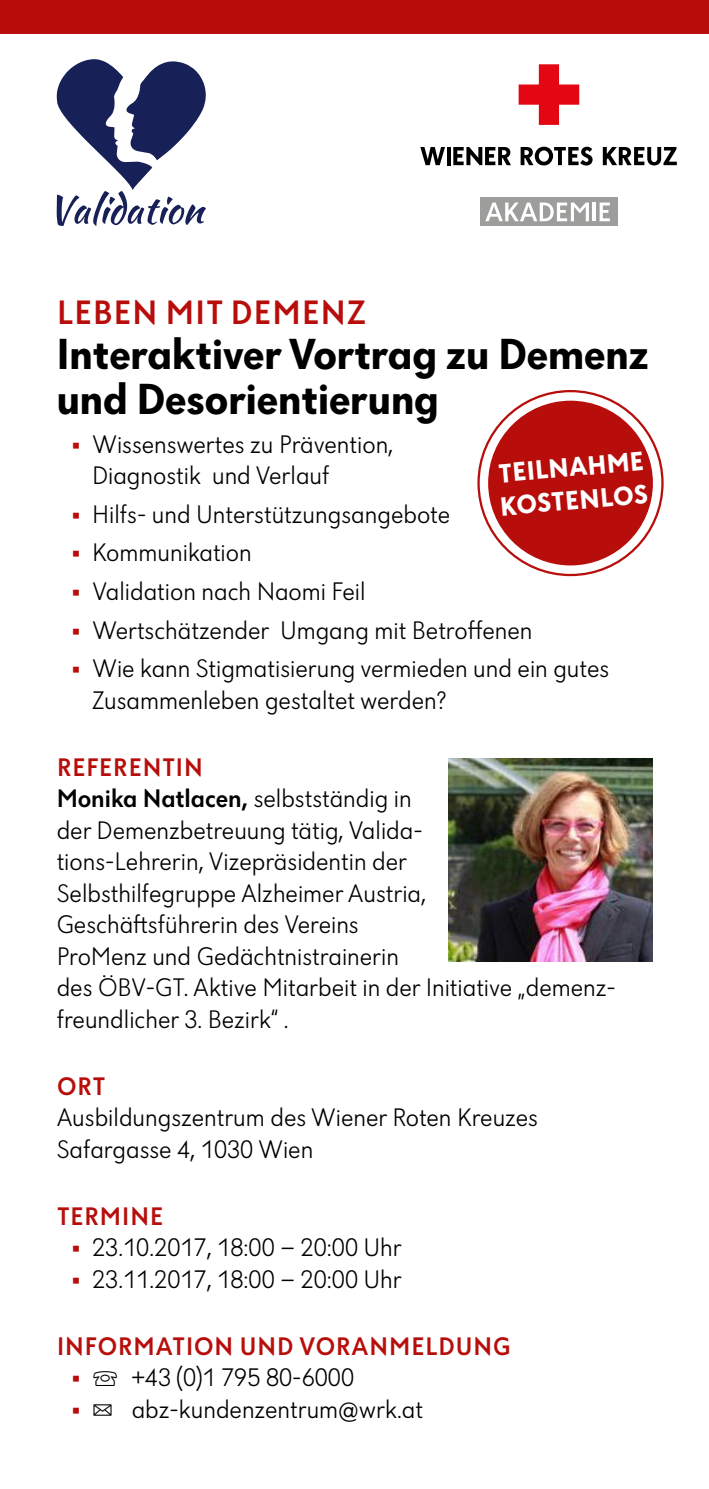
<style>
.page{position:relative;width:709px;height:1489px;background:#fff}
.page>*{position:absolute;margin:0;border:0;box-sizing:border-box;transform-origin:0 0}
.t1{font:700 45px/45px "Dunant";color:#000}
.t2{font:500 35px "Dunant";letter-spacing:.035em;color:#b70e0c}
.t3{font:700 27.5px/33px "Dunant";color:#fff}
.t4{font:300 26.25px/31.5px "Dunant";color:#000}
.t5{font:500 26.25px "Dunant";letter-spacing:.035em;color:#b70e0c}
.s1{color:#b70e0c}
.s2{font-weight:500;color:#b70e0c}
.s3{font-weight:500}
.s4{font-family:"Dunant Signs";font-weight:400}
</style>
<div class="page">
<div style="left:0;top:0;width:709px;height:33px;background:#b70e0c"></div>
<div style="left:480px;top:198px;width:137px;height:28px;background:#9d9d9c"></div>
<svg style="left:518px;top:64px;width:61px;height:61px"></svg>
<svg style="left:485px;top:202px;width:104px;height:19px"></svg>
<hr style="left:592px;top:202px;width:4px;height:19px;background:#fff">
<svg style="left:599px;top:202px;width:11px;height:19px"></svg>
<svg style="left:420px;top:147px;width:25px;height:18px"></svg>
<svg style="left:447px;top:147px;width:3px;height:18px"></svg>
<svg style="left:453px;top:147px;width:58px;height:18px"></svg>
<svg style="left:520px;top:147px;width:72px;height:18px"></svg>
<svg style="left:603px;top:147px;width:74px;height:18px"></svg>
<svg style="left:57px;top:59px;width:149px;height:167px"></svg>
<img style="left:449px;top:758px;width:203px;height:203px">
<div style="left:488px;top:400px;width:165px;height:165px;background:#b70e0c;border-radius:50%"></div>
<h2 class="t2" style="left:57px;top:292px;width:310px">LEBEN MIT DEMENZ</h2>
<h1 class="t1" style="left:57px;top:331px;width:593px">Interaktiver Vortrag zu Demenz und Desorientierung</h1>
<p class="t4" style="left:92px;top:428px;width:303px;text-indent:-21px"><span class="s1">•</span> Wissenswertes zu Prävention,<br>Diagnostik und Verlauf</p>
<p class="t4" style="left:71px;top:498px;width:381px"><span class="s1">•</span> Hilfs- und Unterstützungsangebote</p>
<p class="t4" style="left:71px;top:537px;width:182px"><span class="s1">•</span> Kommunikation</p>
<p class="t4" style="left:71px;top:575px;width:296px"><span class="s1">•</span> Validation nach Naomi Feil</p>
<p class="t4" style="left:71px;top:614px;width:463px"><span class="s1">•</span> Wertschätzender Umgang mit Betroffenen</p>
<p class="t4" style="left:92px;top:653px;width:518px;text-indent:-21px"><span class="s1">•</span> Wie kann Stigmatisierung vermieden und ein gutes<br>Zusammenleben gestaltet werden?</p>
<p class="t3" style="left:496px;top:457px;width:149px;rotate:-5deg">TEILNAHME<br>KOSTENLOS</p>
<p class="t4" style="left:57px;top:751px;width:560px"><span class="s2">REFERENTIN<br></span><span class="s3">Monika Natlacen,</span> selbstständig in<br>der Demenzbetreuung tätig, Valida-<br>tions-Lehrerin, Vizepräsidentin der<br>Selbsthilfegruppe Alzheimer Austria,<br>Geschäftsführerin des Vereins<br>ProMenz und Gedächtnistrainerin<br>des ÖBV-GT. Aktive Mitarbeit in der Initiative „demenz&shy;freundlicher 3. Bezirk“ .</p>
<p class="t5" style="left:57px;top:1071px;width:50px">ORT</p>
<p class="t4" style="left:57px;top:1101px;width:483px">Ausbildungszentrum des Wiener Roten Kreuzes<br>Safargasse 4, 1030 Wien</p>
<p class="t5" style="left:57px;top:1201px;width:107px">TERMINE</p>
<p class="t4" style="left:71px;top:1231px;width:332px"><span class="s1">•</span> 23.10.2017, 18:00 – 20:00 Uhr</p>
<p class="t4" style="left:71px;top:1263px;width:332px"><span class="s1">•</span> 23.11.2017, 18:00 – 20:00 Uhr</p>
<p class="t5" style="left:57px;top:1331px;width:455px">INFORMATION UND VORANMELDUNG</p>
<p class="t4" style="left:71px;top:1361px;width:285px"><span class="s1">•</span> <span class="s4">u</span> +43 (0)1 795 80-6000</p>
<p class="t4" style="left:71px;top:1393px;width:353px"><span class="s1">•</span> <span class="s4">r</span> abz-kundenzentrum@wrk.at</p>
</div>
